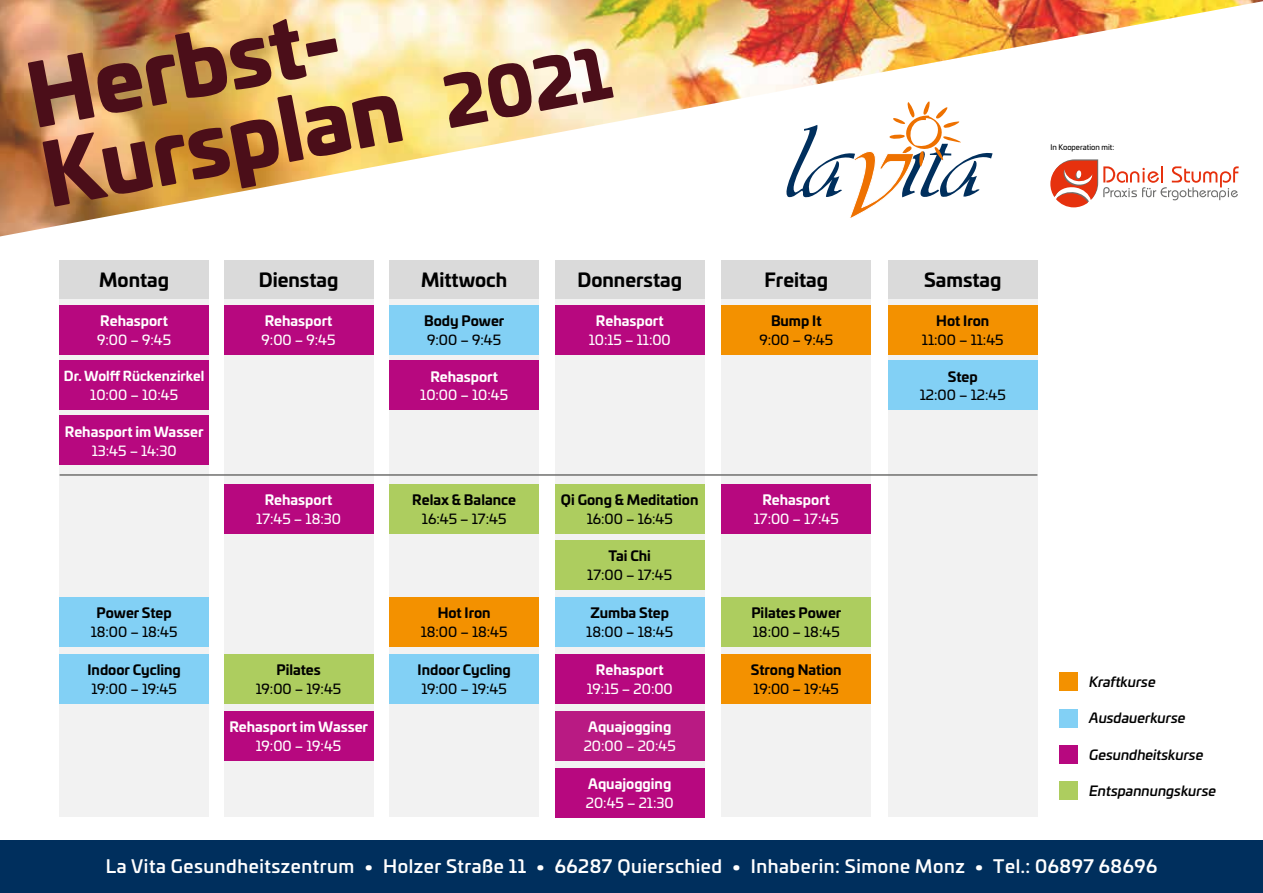
<style>
.page{position:relative;width:1263px;height:893px;background:#fff}
.page>*{position:absolute;margin:0;border:0;box-sizing:border-box;transform-origin:0 0}
.t1{font:900 84.15px "Univia Pro";color:#4b0e19}
.t2{font:900 84px "Univia Pro";color:#4b0e19}
.t3{font:900 67.2px "Univia Pro";color:#4b0e19}
.t4{font:700 18.75px "Univia Pro";color:#000}
.t5{font:500 18px "Univia Pro";letter-spacing:.03em;color:#fff}
.t6{font:13.8px "Univia Pro";color:#000}
.t7{font:700 13.8px "Univia Pro";color:#000}
.t8{font:13.8px "Univia Pro";color:#fff}
.t9{font:700 13.8px "Univia Pro";color:#fff}
.t10{font:italic 500 13.8px "Univia Pro";color:#000}
.t11{font:700 13.2px "Univia Pro";color:#fff}
.t12{font:7.5px "Univia Pro";color:#000}
</style>
<div class="page">
<div style="left:0;top:840px;width:1263px;height:53px;background:#002f5d"></div>
<img style="left:0;top:0;width:1263px;height:237px">
<div style="left:60px;top:260px;width:149px;height:39px;background:#dadada"></div>
<div style="left:60px;top:299px;width:149px;height:518px;background:#f2f2f2"></div>
<div style="left:224px;top:299px;width:149px;height:518px;background:#f2f2f2"></div>
<div style="left:390px;top:299px;width:149px;height:518px;background:#f2f2f2"></div>
<div style="left:555px;top:299px;width:149px;height:518px;background:#f2f2f2"></div>
<div style="left:722px;top:299px;width:149px;height:518px;background:#f2f2f2"></div>
<div style="left:888px;top:299px;width:149px;height:518px;background:#f2f2f2"></div>
<div style="left:224px;top:260px;width:149px;height:39px;background:#dadada"></div>
<div style="left:390px;top:260px;width:149px;height:39px;background:#dadada"></div>
<div style="left:555px;top:260px;width:149px;height:39px;background:#dadada"></div>
<div style="left:722px;top:260px;width:149px;height:39px;background:#dadada"></div>
<div style="left:888px;top:260px;width:149px;height:39px;background:#dadada"></div>
<div style="left:60px;top:305px;width:149px;height:50px;background:#b7087f"></div>
<div style="left:60px;top:360px;width:149px;height:50px;background:#b7087f"></div>
<div style="left:224px;top:305px;width:149px;height:50px;background:#b7087f"></div>
<div style="left:390px;top:360px;width:149px;height:50px;background:#b7087f"></div>
<div style="left:390px;top:305px;width:149px;height:50px;background:#82d0f5"></div>
<div style="left:60px;top:597px;width:149px;height:50px;background:#82d0f5"></div>
<div style="left:555px;top:597px;width:149px;height:50px;background:#82d0f5"></div>
<div style="left:60px;top:654px;width:149px;height:49px;background:#82d0f5"></div>
<div style="left:390px;top:654px;width:149px;height:49px;background:#82d0f5"></div>
<div style="left:390px;top:597px;width:149px;height:50px;background:#f39100"></div>
<div style="left:722px;top:654px;width:149px;height:49px;background:#f39100"></div>
<div style="left:888px;top:360px;width:149px;height:50px;background:#82d0f5"></div>
<div style="left:888px;top:305px;width:149px;height:50px;background:#f39100"></div>
<div style="left:555px;top:305px;width:149px;height:50px;background:#b7087f"></div>
<div style="left:555px;top:654px;width:149px;height:49px;background:#b7087f"></div>
<div style="left:390px;top:484px;width:149px;height:49px;background:#adcd5f"></div>
<div style="left:555px;top:484px;width:149px;height:49px;background:#adcd5f"></div>
<div style="left:722px;top:597px;width:149px;height:50px;background:#adcd5f"></div>
<div style="left:555px;top:540px;width:149px;height:50px;background:#adcd5f"></div>
<div style="left:722px;top:484px;width:149px;height:49px;background:#b7087f"></div>
<hr style="left:60px;top:474px;width:977px;height:2px;background:#6f6f6e">
<div style="left:1059px;top:673px;width:18px;height:18px;background:#f39100"></div>
<div style="left:1059px;top:709px;width:18px;height:18px;background:#82d0f5"></div>
<div style="left:1059px;top:745px;width:18px;height:18px;background:#b7087f"></div>
<div style="left:1059px;top:781px;width:18px;height:19px;background:#adcd5f"></div>
<svg style="left:786px;top:101px;width:206px;height:118px"></svg>
<div style="left:60px;top:416px;width:149px;height:49px;background:#b7087f"></div>
<div style="left:224px;top:484px;width:149px;height:49px;background:#b7087f"></div>
<div style="left:224px;top:711px;width:149px;height:49px;background:#b7087f"></div>
<div style="left:224px;top:654px;width:149px;height:49px;background:#adcd5f"></div>
<div style="left:555px;top:711px;width:149px;height:49px;background:#b91a83"></div>
<div style="left:555px;top:768px;width:149px;height:49px;background:#b7087f"></div>
<div style="left:722px;top:305px;width:149px;height:50px;background:#f39100"></div>
<svg style="left:1050px;top:159px;width:188px;height:48px"></svg>
<h2 class="t2" style="left:15px;top:30px;width:318px;rotate:-11deg">Herbst-</h2>
<h1 class="t1" style="left:30px;top:109px;width:366px;rotate:-11deg">Kursplan</h1>
<h3 class="t3" style="left:434px;top:49px;width:170px;rotate:-11deg">2021</h3>
<h3 class="t4" style="left:99px;top:265px;width:71px">Montag</h3>
<h3 class="t4" style="left:259px;top:265px;width:81px">Dienstag</h3>
<h3 class="t4" style="left:421px;top:265px;width:88px">Mittwoch</h3>
<h3 class="t4" style="left:577px;top:265px;width:106px">Donnerstag</h3>
<h3 class="t4" style="left:764px;top:265px;width:65px">Freitag</h3>
<h3 class="t4" style="left:924px;top:265px;width:79px">Samstag</h3>
<p class="t9" style="left:100px;top:310px;width:69px">Rehasport</p>
<p class="t8" style="left:97px;top:330px;width:75px">9:00 – 9:45</p>
<p class="t11" style="left:64px;top:366px;width:142px">Dr. Wolff Rückenzirkel</p>
<p class="t8" style="left:90px;top:385px;width:89px">10:00 – 10:45</p>
<p class="t9" style="left:265px;top:310px;width:69px">Rehasport</p>
<p class="t8" style="left:262px;top:330px;width:75px">9:00 – 9:45</p>
<p class="t7" style="left:424px;top:310px;width:82px">Body Power</p>
<p class="t6" style="left:427px;top:330px;width:75px">9:00 – 9:45</p>
<p class="t9" style="left:596px;top:310px;width:69px">Rehasport</p>
<p class="t8" style="left:589px;top:330px;width:84px">10:15 – 11:00</p>
<p class="t7" style="left:771px;top:310px;width:52px">Bump It</p>
<p class="t6" style="left:759px;top:330px;width:75px">9:00 – 9:45</p>
<p class="t7" style="left:936px;top:310px;width:54px">Hot Iron</p>
<p class="t6" style="left:922px;top:330px;width:83px">11:00 – 11:45</p>
<p class="t9" style="left:430px;top:365px;width:69px">Rehasport</p>
<p class="t8" style="left:420px;top:385px;width:89px">10:00 – 10:45</p>
<p class="t7" style="left:948px;top:365px;width:31px">Step</p>
<p class="t6" style="left:920px;top:385px;width:87px">12:00 – 12:45</p>
<p class="t9" style="left:65px;top:421px;width:140px">Rehasport im Wasser</p>
<p class="t8" style="left:92px;top:440px;width:86px">13:45 – 14:30</p>
<p class="t9" style="left:265px;top:489px;width:69px">Rehasport</p>
<p class="t8" style="left:256px;top:508px;width:86px">17:45 – 18:30</p>
<p class="t7" style="left:97px;top:602px;width:77px">Power Step</p>
<p class="t6" style="left:91px;top:622px;width:88px">18:00 – 18:45</p>
<p class="t7" style="left:88px;top:659px;width:95px">Indoor Cycling</p>
<p class="t6" style="left:91px;top:678px;width:87px">19:00 – 19:45</p>
<p class="t7" style="left:276px;top:659px;width:46px">Pilates</p>
<p class="t6" style="left:256px;top:678px;width:87px">19:00 – 19:45</p>
<p class="t9" style="left:229px;top:716px;width:140px">Rehasport im Wasser</p>
<p class="t8" style="left:256px;top:735px;width:87px">19:00 – 19:45</p>
<p class="t7" style="left:412px;top:489px;width:105px">Relax &amp; Balance</p>
<p class="t6" style="left:422px;top:508px;width:86px">16:45 – 17:45</p>
<p class="t7" style="left:438px;top:602px;width:54px">Hot Iron</p>
<p class="t6" style="left:421px;top:622px;width:88px">18:00 – 18:45</p>
<p class="t7" style="left:418px;top:659px;width:95px">Indoor Cycling</p>
<p class="t6" style="left:421px;top:678px;width:87px">19:00 – 19:45</p>
<p class="t7" style="left:561px;top:489px;width:139px">Qi Gong &amp; Meditation</p>
<p class="t6" style="left:587px;top:508px;width:88px">16:00 – 16:45</p>
<p class="t7" style="left:609px;top:545px;width:44px">Tai Chi</p>
<p class="t6" style="left:587px;top:565px;width:87px">17:00 – 17:45</p>
<p class="t7" style="left:590px;top:602px;width:80px">Zumba Step</p>
<p class="t6" style="left:586px;top:622px;width:88px">18:00 – 18:45</p>
<p class="t9" style="left:596px;top:659px;width:69px">Rehasport</p>
<p class="t8" style="left:587px;top:678px;width:87px">19:15 – 20:00</p>
<p class="t9" style="left:588px;top:716px;width:85px">Aquajogging</p>
<p class="t8" style="left:584px;top:735px;width:94px">20:00 – 20:45</p>
<p class="t9" style="left:588px;top:773px;width:85px">Aquajogging</p>
<p class="t8" style="left:586px;top:792px;width:89px">20:45 – 21:30</p>
<p class="t9" style="left:762px;top:489px;width:69px">Rehasport</p>
<p class="t8" style="left:754px;top:508px;width:87px">17:00 – 17:45</p>
<p class="t7" style="left:751px;top:602px;width:92px">Pilates Power</p>
<p class="t6" style="left:753px;top:622px;width:88px">18:00 – 18:45</p>
<p class="t7" style="left:751px;top:659px;width:92px">Strong Nation</p>
<p class="t6" style="left:753px;top:678px;width:87px">19:00 – 19:45</p>
<p class="t12" style="left:1050px;top:141px;width:66px">In Kooperation mit:</p>
<p class="t10" style="left:1089px;top:671px;width:68px">Kraftkurse</p>
<p class="t10" style="left:1089px;top:707px;width:98px">Ausdauerkurse</p>
<p class="t10" style="left:1089px;top:744px;width:116px">Gesundheitskurse</p>
<p class="t10" style="left:1089px;top:780px;width:128px">Entspannungskurse</p>
<h3 class="t5" style="left:106px;top:853px;width:1053px">La Vita Gesundheitszentrum • Holzer Straße 11 • 66287 Quierschied • Inhaberin: Simone Monz • Tel.: 06897 68696</h3>
</div>
